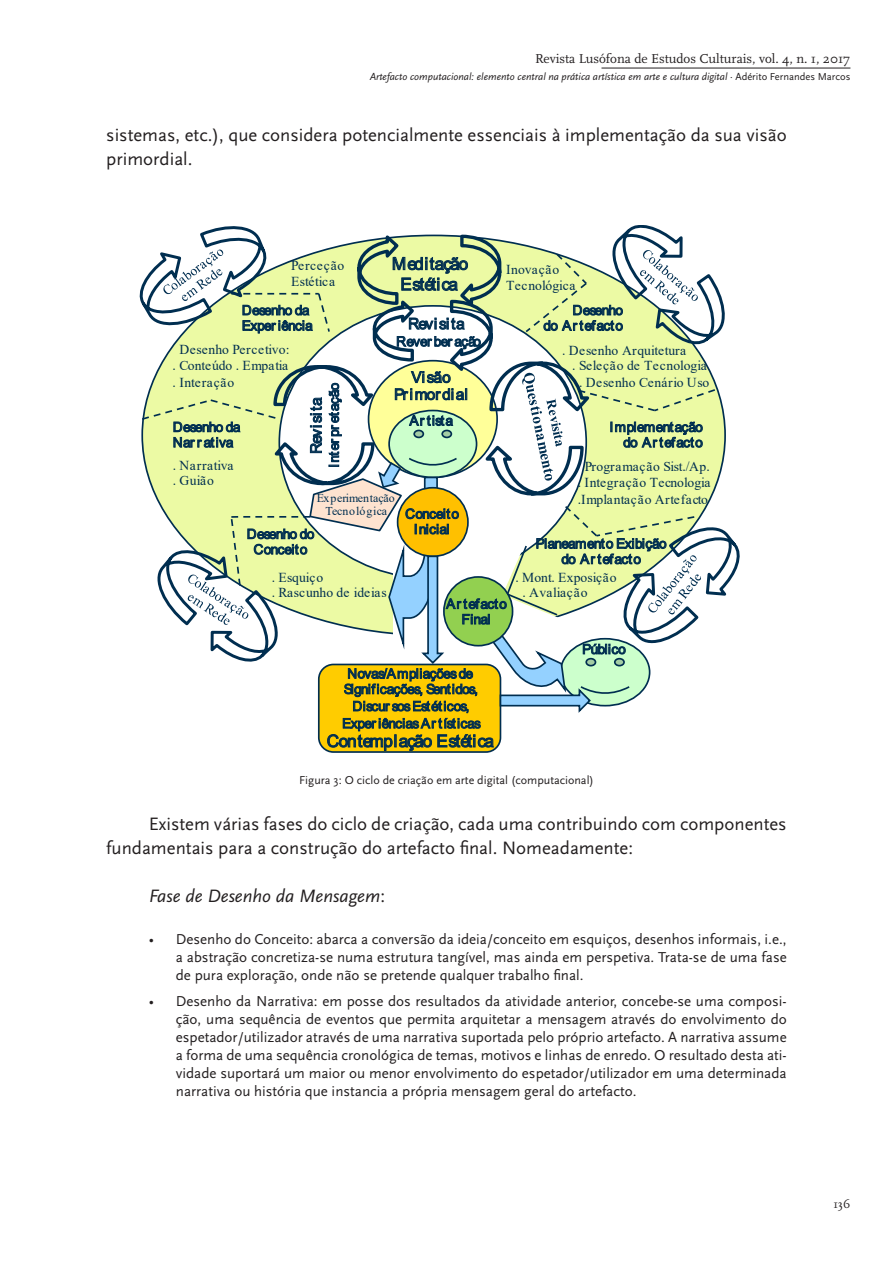
<style>
.page{position:relative;width:893px;height:1263px;background:#fff}
.page>*{position:absolute;margin:0;border:0;box-sizing:border-box;transform-origin:0 0}
.Texto_corrido{font:18.75px/24px "Scala Sans Pro";color:#231f20}
.Texto_corrido-2{font:italic 18.75px "Scala Sans Pro";color:#231f20}
.t1{font:17.1px "Arial";letter-spacing:-.025em;color:#002e50}
.t2{font:17.1px/20.5px "Arial";letter-spacing:.025em;color:#002e50;text-align:center}
.t3{font:15.45px "Arial";letter-spacing:.05em;color:#002e50}
.t4{font:15.45px/17.1px "Arial";color:#002e50;text-align:center}
.t5{font:15px/18px "Scala Sans Pro";color:#231f20;text-align:justify}
.t6{font:13.65px/15.5px "Times New Roman";color:#002e50}
.t7{font:13.65px/15.5px "Arial";letter-spacing:-.035em;color:#002e50}
.t8{font:13.65px/15.5px "Arial";letter-spacing:-.015em;color:#002e50;text-align:center}
.t9{font:13.65px/15.5px "Times New Roman";letter-spacing:.045em;color:#002e50}
.t10{font:13.65px/15.5px "Times New Roman";letter-spacing:.05em;color:#002e50}
.t11{font:13.65px/15.5px "Arial";letter-spacing:.01em;color:#002e50;text-align:right}
.t12{font:13.65px "Times New Roman";letter-spacing:.02em;color:#002e50}
.t13{font:13.65px/15.5px "Arial";color:#002e50;text-align:center}
.t14{font:13.65px/15.5px "Arial";letter-spacing:.02em;color:#002e50;text-align:center}
.t15{font:13.65px "Arial";letter-spacing:.09em;color:#002e50}
.t16{font:13.5px "Scala";color:#231f20}
.Texto_corrido_Legend{font:12px "Scala Sans Pro";color:#231f20}
.t17{font:12px/13.6px "Times New Roman";letter-spacing:-.015em;color:#002e50;text-align:center}
.t18{font:12px "Scala";color:#231f20}
.t19{font:italic 10.5px "Scala Sans Pro";color:#231f20}
.s1{font-style:normal}
</style>
<div class="page">
<hr style="left:601px;top:68px;width:249px;height:1px;background:#231f20">
<div style="left:318px;top:664px;width:183px;height:89px;border:2px solid #002e50;border-radius:15px"></div>
<svg style="left:139px;top:225px;width:601px;height:526px"></svg>
<p class="t16" style="left:535px;top:51px;width:316px">Revista Lusófona de Estudos Culturais, vol. 4, n. 1, 2017</p>
<p class="t19" style="left:370px;top:70px;width:482px">Artefacto computacional: elemento central na prática artística em arte e cultura digital <sup>.</sup> <span class="s1">Adérito Fernandes Marcos</span></p>
<p class="Texto_corrido" style="left:106px;top:123px;width:682px">sistemas, etc.), que considera potencialmente essenciais à implementação da sua visão primordial.</p>
<p class="t2" style="left:392px;top:253px;width:78px">Meditação<br>Estética</p>
<p class="t10" style="left:291px;top:257px;width:55px">Perceção<br>Estética</p>
<p class="t6" style="left:506px;top:262px;width:71px">Inovação<br>Tecnológica</p>
<p class="t3" style="left:408px;top:313px;width:58px">Revisita</p>
<p class="t7" style="left:396px;top:334px;width:86px">Rever ber ação</p>
<p class="t7" style="left:242px;top:302px;width:72px">Desenho da<br>Exper iência</p>
<p class="t7" style="left:543px;top:302px;width:81px;text-align:right">Desenho<br>do Artefacto</p>
<p class="t6" style="left:173px;top:342px;width:118px;text-align:center">Desenho Percetivo:<br>. Conteúdo . Empatia</p>
<p class="t10" style="left:173px;top:374px;width:63px">. Interação</p>
<p class="t6" style="left:572px;top:342px;width:136px;text-indent:-10px">. Desenho Arquitetura<br>. Seleção de Tecnologia</p>
<p class="t12" style="left:579px;top:373px;width:132px">. Desenho Cenário Uso</p>
<p class="t4" style="left:394px;top:368px;width:75px">Visão<br>Primordial</p>
<p class="t7" style="left:326px;top:468px;width:86px;rotate:-90deg">Inter pr etação</p>
<p class="t3" style="left:305px;top:454px;width:58px;rotate:-90deg">Revisita</p>
<p class="t15" style="left:410px;top:411px;width:45px">Artista</p>
<p class="t11" style="left:609px;top:419px;width:95px">Implementação do Artefacto</p>
<p class="t7" style="left:173px;top:419px;width:69px">Desenho da<br>Nar r ativa</p>
<p class="t9" style="left:173px;top:457px;width:62px">. Narrativa . Guião</p>
<p class="t6" style="left:578px;top:458px;width:134px;text-align:center">Programação Sist./Ap.<br>. Integração Tecnologia</p>
<p class="t9" style="left:578px;top:491px;width:132px">.Implantação Artefacto</p>
<p class="t17" style="left:317px;top:490px;width:79px">Experimentação<br>Tecnológica</p>
<p class="t13" style="left:405px;top:506px;width:55px">Conceito<br>Inicial</p>
<p class="t7" style="left:247px;top:526px;width:69px;text-align:center">Desenho do<br>Conceito</p>
<p class="t8" style="left:536px;top:536px;width:132px">Planeamento Exibição do Artefacto</p>
<p class="t6" style="left:272px;top:569px;width:116px">. Esquiço<br>. Rascunho de ideias</p>
<p class="t14" style="left:446px;top:596px;width:62px">Artefacto<br>Final</p>
<p class="t7" style="left:344px;top:666px;width:136px">Novas/Ampliações de<br>Signif icações, Sent idos,</p>
<p class="t8" style="left:342px;top:697px;width:140px;line-height:17.2px">Discur sos Estéticos,<br>Exper iênciasAr tísticas</p>
<p class="t1" style="left:327px;top:729px;width:169px">Contemplação Estética</p>
<p class="t6" style="left:522px;top:569px;width:96px;text-indent:-7px">. Mont. Exposição . Avaliação</p>
<p class="t7" style="left:582px;top:641px;width:45px">Público</p>
<p class="Texto_corrido_Legend" style="left:299px;top:773px;width:296px">Figura 3: O ciclo de criação em arte digital (computacional)</p>
<p class="Texto_corrido" style="left:106px;top:812px;width:682px;text-indent:43px">Existem várias fases do ciclo de criação, cada uma contribuindo com componentes fundamentais para a construção do artefacto final. Nomeadamente:</p>
<p class="Texto_corrido-2" style="left:149px;top:884px;width:238px">Fase de Desenho da Mensagem<span class="s1">:</span></p>
<p class="t5" style="left:176px;top:930px;width:612px;text-indent:-27px">• Desenho do Conceito: abarca a conversão da ideia/conceito em esquiços, desenhos informais, i.e., a abstração concretiza-se numa estrutura tangível, mas ainda em perspetiva. Trata-se de uma fase de pura exploração, onde não se pretende qualquer trabalho final.</p>
<p class="t5" style="left:176px;top:992px;width:612px;text-indent:-27px">• Desenho da Narrativa: em posse dos resultados da atividade anterior, concebe-se uma composi&shy;ção, uma sequência de eventos que permita arquitetar a mensagem através do envolvimento do espetador/utilizador através de uma narrativa suportada pelo próprio artefacto. A narrativa assume a forma de uma sequência cronológica de temas, motivos e linhas de enredo. O resultado desta ati&shy;vidade suportará um maior ou menor envolvimento do espetador/utilizador em uma determinada narrativa ou história que instancia a própria mensagem geral do artefacto.</p>
<p class="t18" style="left:833px;top:1197px;width:19px">136</p>
</div>
